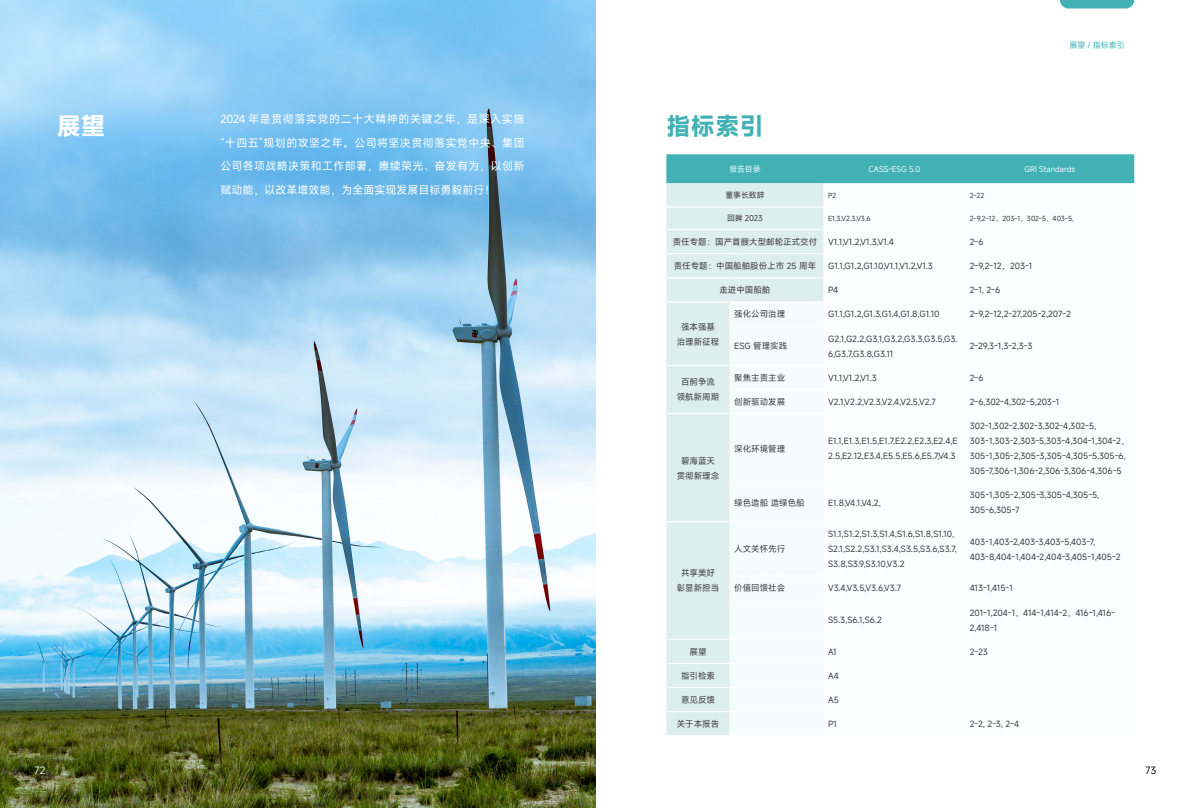
<style>
.page{position:relative;width:1191px;height:808px;background:#fff}
.page>*{position:absolute;margin:0;border:0;box-sizing:border-box;transform-origin:0 0}
.t1{font:700 24px "Mi Sans";color:#42b1b6}
.t2{font:700 24px "Mi Sans";color:#fff}
.t3{font:11px/23.6px "Mi Sans";letter-spacing:.03em;color:#fff;text-align:justify}
.t4{font:10px "Mi Sans";color:#000}
.t5{font:10px "Mi Sans";color:#fff}
.t6{font:8.5px/15px "Mi Sans";color:#3c3b3d}
.t7{font:8px "Mi Sans";color:#42b1b6}
.t8{font:7.9px "Mi Sans";color:#fff}
.t9{font:7.9px "Mi Sans";color:#3c3b3d}
.t10{font:7px "Mi Sans";color:#3c3b3d}
</style>
<div class="page">
<svg style="left:1060px;top:0;width:74px;height:9px"></svg>
<img style="left:0;top:0;width:595px;height:808px">
<div style="left:666px;top:154px;width:468px;height:29px;background:#42b1b6"></div>
<div style="left:666px;top:183px;width:157px;height:553px;background:#dceeee"></div>
<div style="left:729px;top:303px;width:94px;height:432px;background:#f6fbfb"></div>
<svg style="left:667px;top:207px;width:156px;height:1px"></svg>
<svg style="left:667px;top:229px;width:156px;height:1px"></svg>
<svg style="left:667px;top:253px;width:156px;height:1px"></svg>
<svg style="left:667px;top:278px;width:156px;height:1px"></svg>
<svg style="left:667px;top:302px;width:156px;height:1px"></svg>
<svg style="left:730px;top:326px;width:93px;height:1px"></svg>
<svg style="left:730px;top:365px;width:93px;height:1px"></svg>
<svg style="left:730px;top:389px;width:93px;height:1px"></svg>
<svg style="left:730px;top:413px;width:93px;height:1px"></svg>
<svg style="left:730px;top:482px;width:93px;height:1px"></svg>
<svg style="left:730px;top:576px;width:93px;height:1px"></svg>
<svg style="left:730px;top:600px;width:93px;height:1px"></svg>
<svg style="left:730px;top:639px;width:93px;height:1px"></svg>
<svg style="left:730px;top:687px;width:93px;height:1px"></svg>
<svg style="left:730px;top:711px;width:93px;height:1px"></svg>
<hr style="left:666px;top:365px;width:63px;height:1px;background:#fff">
<hr style="left:666px;top:413px;width:63px;height:1px;background:#fff">
<hr style="left:666px;top:639px;width:63px;height:1px;background:#fff">
<hr style="left:666px;top:687px;width:63px;height:1px;background:#fff">
<hr style="left:666px;top:711px;width:63px;height:1px;background:#fff">
<svg style="left:667px;top:521px;width:156px;height:1px"></svg>
<svg style="left:667px;top:663px;width:156px;height:1px"></svg>
<svg style="left:667px;top:735px;width:156px;height:1px"></svg>
<p class="t7" style="left:1069px;top:40px;width:57px">展望 / 指标索引</p>
<h1 class="t2" style="left:57px;top:110px;width:50px">展望</h1>
<p class="t3" style="left:220px;top:107px;width:306px">2024 年是贯彻落实党的二十大精神的关键之年，是深入实施“十四五”规划的攻坚之年。公司将坚决贯彻落实党中央、集团公司各项战略决策和工作部署，赓续荣光、奋发有为，以创新赋动能，以改革增效能，为全面实现发展目标勇毅前行！</p>
<h1 class="t1" style="left:666px;top:110px;width:99px">指标索引</h1>
<p class="t8" style="left:729px;top:164px;width:33px">报告目录</p>
<p class="t8" style="left:868px;top:164px;width:53px">CASS-ESG 5.0</p>
<p class="t8" style="left:1024px;top:164px;width:52px">GRI Standards</p>
<p class="t9" style="left:725px;top:190px;width:41px">董事长致辞</p>
<p class="t10" style="left:828px;top:191px;width:10px">P2</p>
<p class="t10" style="left:969px;top:191px;width:16px">2-22</p>
<p class="t9" style="left:727px;top:213px;width:37px">回眸 2023</p>
<p class="t10" style="left:828px;top:214px;width:44px">E1.3,V2.3,V3.6</p>
<p class="t10" style="left:969px;top:214px;width:106px">2-9,2-12，203-1，302-5，403-5,</p>
<p class="t6" style="left:672px;top:234px;width:146px">责任专题：国产首艘大型邮轮正式交付</p>
<p class="t6" style="left:828px;top:234px;width:67px">V1.1,V1.2,V1.3,V1.4</p>
<p class="t6" style="left:969px;top:234px;width:15px">2-6</p>
<p class="t6" style="left:674px;top:258px;width:144px">责任专题：中国船舶股份上市 25 周年</p>
<p class="t6" style="left:828px;top:258px;width:106px">G1.1,G1.2,G1.10,V1.1,V1.2,V1.3</p>
<p class="t6" style="left:969px;top:258px;width:64px">2-9,2-12，203-1</p>
<p class="t6" style="left:719px;top:283px;width:52px">走进中国船舶</p>
<p class="t6" style="left:828px;top:283px;width:12px">P4</p>
<p class="t6" style="left:969px;top:283px;width:32px">2-1, 2-6</p>
<p class="t6" style="left:677px;top:319px;width:44px;text-align:center">强本强基治理新征程</p>
<p class="t6" style="left:734px;top:307px;width:52px">强化公司治理</p>
<p class="t6" style="left:828px;top:307px;width:113px">G1.1,G1.2,G1.3,G1.4,G1.8,G1.10</p>
<p class="t6" style="left:969px;top:307px;width:102px">2-9,2-12,2-27,205-2,207-2</p>
<p class="t6" style="left:734px;top:338px;width:54px">ESG 管理实践</p>
<p class="t6" style="left:828px;top:331px;width:131px">G2.1,G2.2,G3.1,G3.2,G3.3,G3.5,G3.<br>6,G3.7,G3.8,G3.11</p>
<p class="t6" style="left:969px;top:338px;width:64px">2-29,3-1,3-2,3-3</p>
<p class="t6" style="left:677px;top:374px;width:44px;text-align:center">百舸争流领航新周期</p>
<p class="t6" style="left:677px;top:453px;width:44px;text-align:center">碧海蓝天贯彻新理念</p>
<p class="t6" style="left:677px;top:566px;width:44px;text-align:center">共享美好彰显新担当</p>
<p class="t6" style="left:734px;top:370px;width:52px">聚焦主责主业</p>
<p class="t6" style="left:828px;top:370px;width:50px">V1.1,V1.2,V1.3</p>
<p class="t6" style="left:969px;top:370px;width:15px">2-6</p>
<p class="t6" style="left:734px;top:394px;width:52px">创新驱动发展</p>
<p class="t6" style="left:828px;top:394px;width:109px">V2.1,V2.2,V2.3,V2.4,V2.5,V2.7</p>
<p class="t6" style="left:969px;top:394px;width:91px">2-6,302-4,302-5,203-1</p>
<p class="t6" style="left:734px;top:441px;width:52px">深化环境管理</p>
<p class="t6" style="left:828px;top:433px;width:131px">E1.1,E1.3,E1.5,E1.7,E2.2,E2.3,E2.4,E<br>2.5,E2.12,E3.4,E5.5,E5.6,E5.7,V4.3</p>
<p class="t6" style="left:969px;top:418px;width:161px">302-1,302-2,302-3,302-4,302-5, 303-1,303-2,303-5,303-4,304-1,304-2，305-1,305-2,305-3,305-4,305-5,305-6, 305-7,306-1,306-2,306-3,306-4,306-5</p>
<p class="t6" style="left:734px;top:495px;width:72px">绿色造船 造绿色船</p>
<p class="t6" style="left:828px;top:495px;width:54px">E1.8,V4.1,V4.2,</p>
<p class="t6" style="left:969px;top:487px;width:131px">305-1,305-2,305-3,305-4,305-5,<br>305-6,305-7</p>
<p class="t6" style="left:734px;top:541px;width:52px">人文关怀先行</p>
<p class="t6" style="left:828px;top:526px;width:130px">S1.1,S1.2,S1.3,S1.4,S1.6,S1.8,S1.10,<br>S2.1,S2.2,S3.1,S3.4,S3.5,S3.6,S3.7,<br>S3.8,S3.9,S3.10,V3.2</p>
<p class="t6" style="left:969px;top:534px;width:152px">403-1,403-2,403-3,403-5,403-7,<br>403-8,404-1,404-2,404-3,405-1,405-2</p>
<p class="t6" style="left:734px;top:581px;width:52px">价值回馈社会</p>
<p class="t6" style="left:828px;top:581px;width:75px">V3.4,V3.5,V3.6,V3.7</p>
<p class="t6" style="left:969px;top:581px;width:44px">413-1,415-1</p>
<p class="t6" style="left:828px;top:612px;width:55px">S5.3,S6.1,S6.2</p>
<p class="t6" style="left:969px;top:605px;width:147px">201-1,204-1，414-1,414-2，416-1,416-<br>2,418-1</p>
<p class="t6" style="left:689px;top:644px;width:18px">展望</p>
<p class="t6" style="left:828px;top:644px;width:10px">A1</p>
<p class="t6" style="left:969px;top:644px;width:19px">2-23</p>
<p class="t6" style="left:681px;top:668px;width:35px">指引检索</p>
<p class="t6" style="left:828px;top:668px;width:12px">A4</p>
<p class="t6" style="left:681px;top:692px;width:35px">意见反馈</p>
<p class="t6" style="left:828px;top:692px;width:12px">A5</p>
<p class="t6" style="left:677px;top:716px;width:44px">关于本报告</p>
<p class="t6" style="left:828px;top:716px;width:10px">P1</p>
<p class="t6" style="left:969px;top:716px;width:51px">2-2, 2-3, 2-4</p>
<p class="t5" style="left:35px;top:764px;width:12px">72</p>
<p class="t4" style="left:1145px;top:764px;width:13px">73</p>
</div>
